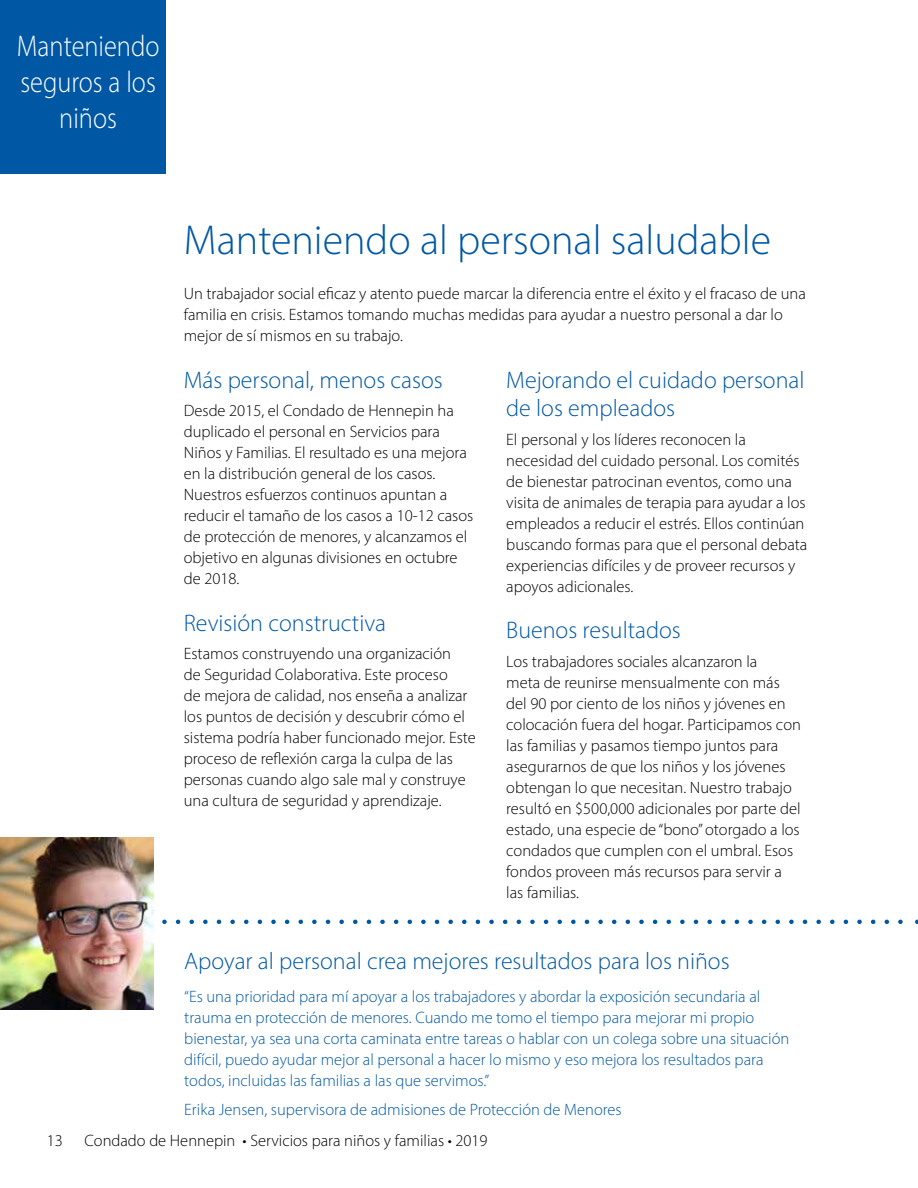
<style>
.page{position:relative;width:918px;height:1188px;background:#fff}
.page>*{position:absolute;margin:0;border:0;box-sizing:border-box;transform-origin:0 0}
.t1{font:300 42px "Myriad Pro";color:#0058a4}
.t2{font:300 30px/36px "Myriad Pro";color:#fff;text-align:center;scale:.88 1}
.t3{font:300 24px/28.5px "Myriad Pro";color:#0058a4}
.t4{font:300 16.5px/21px "Myriad Pro";color:#000}
.t5{font:300 16.5px/21px "Myriad Pro";color:#0058a4}
</style>
<div class="page">
<svg style="left:162px;top:920px;width:741px;height:4px"></svg>
<div style="left:0;top:0;width:166px;height:174px;background:#0058a4"></div>
<img style="left:0;top:837px;width:154px;height:172px">
<h2 class="t2" style="left:17px;top:28px;width:164px">Manteniendo seguros a los niños</h2>
<h1 class="t1" style="left:184px;top:214px;width:589px">Manteniendo al personal saludable</h1>
<p class="t4" style="left:184px;top:283px;width:624px">Un trabajador social eficaz y atento puede marcar la diferencia entre el éxito y el fracaso de una familia en crisis. Estamos tomando muchas medidas para ayudar a nuestro personal a dar lo mejor de sí mismos en su trabajo.</p>
<h3 class="t3" style="left:184px;top:365px;width:261px">Más personal, menos casos</h3>
<p class="t4" style="left:184px;top:400px;width:291px">Desde 2015, el Condado de Hennepin ha duplicado el personal en Servicios para Niños y Familias. El resultado es una mejora en la distribución general de los casos.<br>Nuestros esfuerzos continuos apuntan a reducir el tamaño de los casos a 10-12 casos de protección de menores, y alcanzamos el objetivo en algunas divisiones en octubre de 2018.</p>
<h3 class="t3" style="left:184px;top:608px;width:204px">Revisión constructiva</h3>
<p class="t4" style="left:184px;top:643px;width:294px">Estamos construyendo una organización<br>de Seguridad Colaborativa. Este proceso<br>de mejora de calidad, nos enseña a analizar los puntos de decisión y descubrir cómo el sistema podría haber funcionado mejor. Este proceso de reflexión carga la culpa de las personas cuando algo sale mal y construye una cultura de seguridad y aprendizaje.</p>
<h3 class="t3" style="left:506px;top:365px;width:300px">Mejorando el cuidado personal de los empleados</h3>
<p class="t4" style="left:506px;top:429px;width:303px">El personal y los líderes reconocen la necesidad del cuidado personal. Los comités de bienestar patrocinan eventos, como una visita de animales de terapia para ayudar a los empleados a reducir el estrés. Ellos continúan buscando formas para que el personal debata experiencias difíciles y de proveer recursos y apoyos adicionales.</p>
<h3 class="t3" style="left:506px;top:616px;width:176px">Buenos resultados</h3>
<p class="t4" style="left:506px;top:651px;width:296px">Los trabajadores sociales alcanzaron la<br>meta de reunirse mensualmente con más del 90 por ciento de los niños y jóvenes en colocación fuera del hogar. Participamos con las familias y pasamos tiempo juntos para asegurarnos de que los niños y los jóvenes obtengan lo que necesitan. Nuestro trabajo resultó en $500,000 adicionales por parte del estado, una especie de “bono” otorgado a los condados que cumplen con el umbral. Esos fondos proveen más recursos para servir a las familias.</p>
<h3 class="t3" style="left:184px;top:946px;width:547px">Apoyar al personal crea mejores resultados para los niños</h3>
<p class="t5" style="left:184px;top:986px;width:607px">“Es una prioridad para mí apoyar a los trabajadores y abordar la exposición secundaria al trauma en protección de menores. Cuando me tomo el tiempo para mejorar mi propio bienestar, ya sea una corta caminata entre tareas o hablar con un colega sobre una situación difícil, puedo ayudar mejor al personal a hacer lo mismo y eso mejora los resultados para todos, incluidas las familias a las que servimos.”</p>
<p class="t5" style="left:184px;top:1099px;width:439px">Erika Jensen, supervisora de admisiones de Protección de Menores</p>
<p class="t4" style="left:47px;top:1130px;width:18px">13</p>
<p class="t4" style="left:85px;top:1130px;width:405px">Condado de Hennepin • Servicios para niños y familias • 2019</p>
</div>
